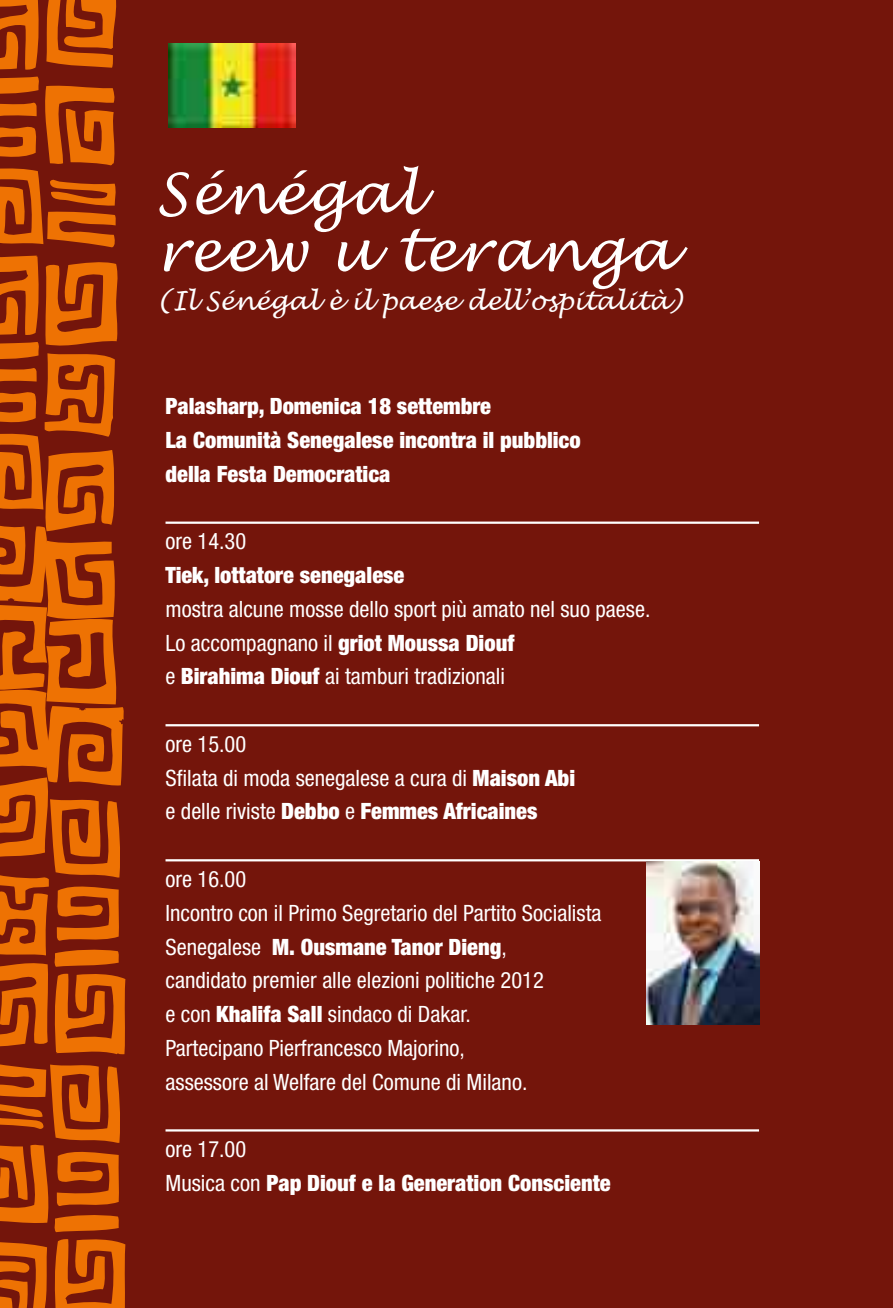
<style>
.page{position:relative;width:893px;height:1308px;background:#fff}
.page>*{position:absolute;margin:0;border:0;box-sizing:border-box;transform-origin:0 0}
.t1{font:italic 56.25px/57.1px "Lucida Handwriting";letter-spacing:.04em;color:#fff}
.t2{font:italic 25.43px "Lucida Handwriting";color:#fff}
.t3{font:condensed 22.5px/33.8px "Helvetica Neue LT Std";color:#fff}
.t4{font:900 condensed 22.5px/33.8px "Helvetica Neue LT Std";color:#fff}
.s1{font-weight:900}
.s2{font-weight:400}
</style>
<div class="page">
<div style="left:0;top:0;width:893px;height:1307px;background:#74150b"></div>
<hr style="left:166px;top:521px;width:593px;height:3px;background:#fff">
<hr style="left:166px;top:724px;width:593px;height:2px;background:#fff">
<hr style="left:166px;top:859px;width:593px;height:2px;background:#fff">
<hr style="left:166px;top:1129px;width:593px;height:2px;background:#fff">
<svg style="left:0;top:0;width:117px;height:70px"></svg>
<svg style="left:0;top:1239px;width:126px;height:68px"></svg>
<svg style="left:0;top:1064px;width:120px;height:168px"></svg>
<svg style="left:0;top:255px;width:126px;height:799px"></svg>
<svg style="left:0;top:77px;width:116px;height:170px"></svg>
<img style="left:168px;top:43px;width:127px;height:84px">
<img style="left:646px;top:861px;width:113px;height:163px">
<h1 class="t1" style="left:156px;top:167px;width:519px">Sénégal<br>reew u teranga</h1>
<p class="t2" style="left:156px;top:285px;width:528px">(Il Sénégal è il paese dell’ospitalità)</p>
<p class="t4" style="left:166px;top:389px;width:417px">Palasharp, Domenica 18 settembre<br>La Comunità Senegalese incontra il pubblico della Festa Democratica</p>
<p class="t3" style="left:166px;top:524px;width:82px">ore 14.30</p>
<p class="t4" style="left:166px;top:558px;width:240px">Tiek, lottatore senegalese</p>
<p class="t3" style="left:166px;top:592px;width:486px">mostra alcune mosse dello sport più amato nel suo paese.<br>Lo accompagnano il <span class="s1">griot Moussa Diouf<br></span>e <span class="s1">Birahima Diouf</span> ai tamburi tradizionali</p>
<p class="t3" style="left:166px;top:727px;width:411px">ore 15.00<br>Sfilata di moda senegalese a cura di <span class="s1">Maison Abi </span>e delle riviste <span class="s1">Debbo</span> e <span class="s1">Femmes Africaines</span></p>
<p class="t3" style="left:166px;top:862px;width:437px">ore 16.00<br>Incontro con il Primo Segretario del Partito Socialista Senegalese <span class="s1">M. Ousmane Tanor Dieng</span>,<br>candidato premier alle elezioni politiche 2012<br>e con <span class="s1">Khalifa Sall</span> sindaco di Dakar.<br>Partecipano Pierfrancesco Majorino,<br>assessore al Welfare del Comune di Milano.</p>
<p class="t4" style="left:166px;top:1131px;width:447px"><span class="s2">ore 17.00<br>Musica con</span> Pap Diouf e la Generation Consciente</p>
</div>
